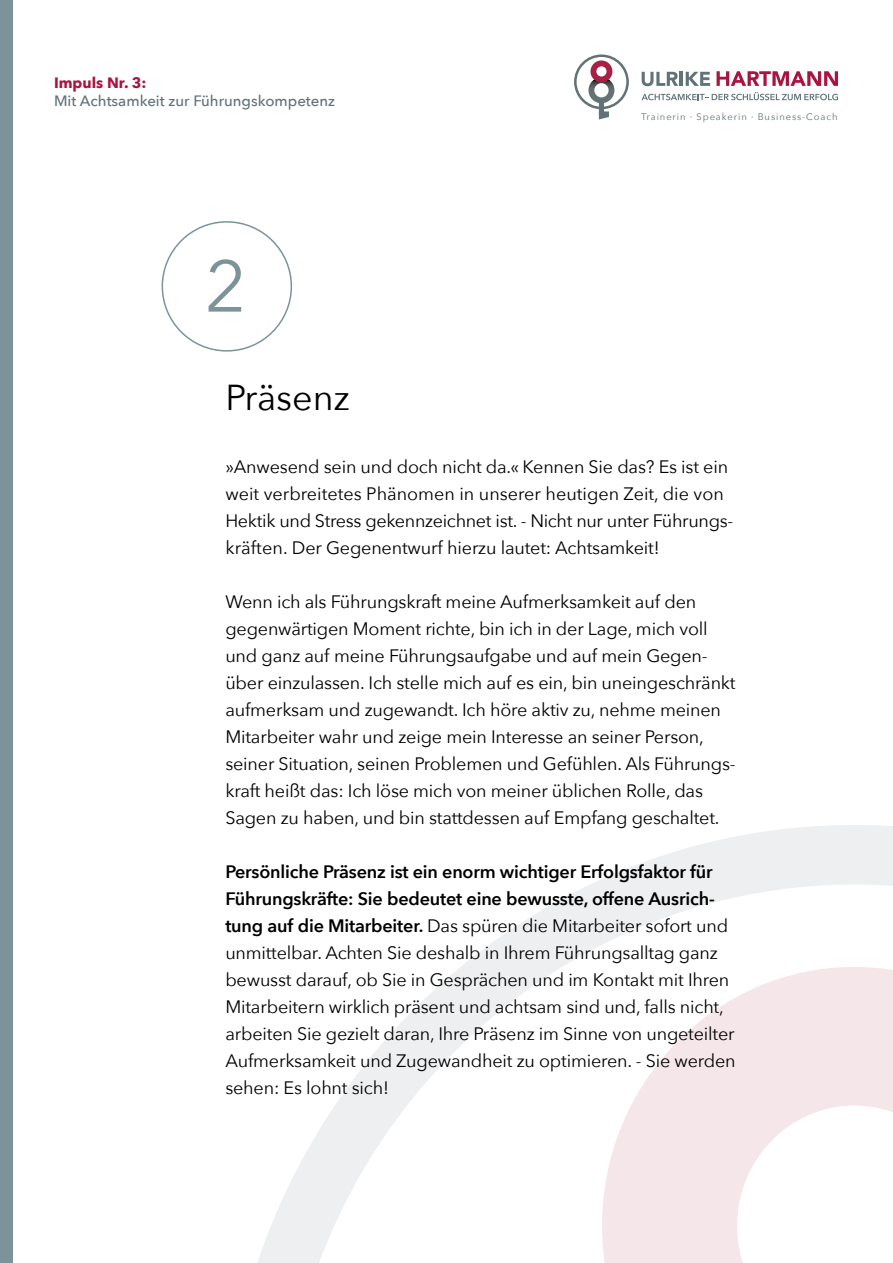
<style>
.page{position:relative;width:893px;height:1263px;background:#fff}
.page>*{position:absolute;margin:0;border:0;box-sizing:border-box;transform-origin:0 0}
.t1{font:72px "Avenir Next";color:#7c9399}
.t2{font:36px "Avenir Next";color:#000}
.t3{font:18px/27px "Avenir Next";letter-spacing:-.01em;color:#000}
.t4{font:500 15px "Avenir Next";color:#607377}
.t5{font:700 15px "Avenir Next";color:#a91440}
.t6{font:9.45px "Avenir Next";letter-spacing:.095em;color:#607377}
.s1{font-weight:600}
</style>
<div class="page">
<svg style="left:258px;top:825px;width:635px;height:438px"></svg>
<svg style="left:602px;top:967px;width:291px;height:296px;fill:#f5e6ea"></svg>
<div style="left:0;top:0;width:13px;height:1263px;background:#7c9399"></div>
<svg style="left:642px;top:72px;width:36px;height:14px"></svg>
<hr style="left:680px;top:72px;width:3px;height:14px;background:#607377">
<svg style="left:686px;top:72px;width:24px;height:14px"></svg>
<svg style="left:717px;top:71px;width:121px;height:15px"></svg>
<svg style="left:642px;top:92px;width:196px;height:8px"></svg>
<svg style="left:574px;top:54px;width:55px;height:65px"></svg>
<p class="t5" style="left:54px;top:69px;width:94px">Impuls Nr. 3:</p>
<p class="t4" style="left:54px;top:88px;width:283px">Mit Achtsamkeit zur Führungskompetenz</p>
<h1 class="t1" style="left:205px;top:226px;width:43px">2</h1>
<h2 class="t2" style="left:225px;top:367px;width:126px">Präsenz</h2>
<p class="t6" style="left:641px;top:109px;width:198px">Trainerin · Speakerin · Business-Coach</p>
<p class="t3" style="left:225px;top:452px;width:509px">»Anwesend sein und doch nicht da.« Kennen Sie das? Es ist ein weit verbreitetes Phänomen in unserer heutigen Zeit, die von Hektik und Stress gekennzeichnet ist. - Nicht nur unter Führungs&shy;kräften. Der Gegenentwurf hierzu lautet: Achtsamkeit!</p>
<p class="t3" style="left:225px;top:587px;width:512px">Wenn ich als Führungskraft meine Aufmerksamkeit auf den gegenwärtigen Moment richte, bin ich in der Lage, mich voll und ganz auf meine Führungsaufgabe und auf mein Gegen&shy;über einzulassen. Ich stelle mich auf es ein, bin uneingeschränkt aufmerksam und zugewandt. Ich höre aktiv zu, nehme meinen Mitarbeiter wahr und zeige mein Interesse an seiner Person, seiner Situation, seinen Problemen und Gefühlen. Als Führungs&shy;kraft heißt das: Ich löse mich von meiner üblichen Rolle, das Sagen zu haben, und bin stattdessen auf Empfang geschaltet.</p>
<p class="t3" style="left:225px;top:857px;width:512px"><span class="s1">Persönliche Präsenz ist ein enorm wichtiger Erfolgsfaktor für Führungskräfte: Sie bedeutet eine bewusste, offene Ausrich&shy;tung auf die Mitarbeiter.</span> Das spüren die Mitarbeiter sofort und unmittelbar. Achten Sie deshalb in Ihrem Führungsalltag ganz bewusst darauf, ob Sie in Gesprächen und im Kontakt mit Ihren Mitarbeitern wirklich präsent und achtsam sind und, falls nicht, arbeiten Sie gezielt daran, Ihre Präsenz im Sinne von ungeteilter Aufmerksamkeit und Zugewandheit zu optimieren. - Sie werden sehen: Es lohnt sich!</p>
</div>
